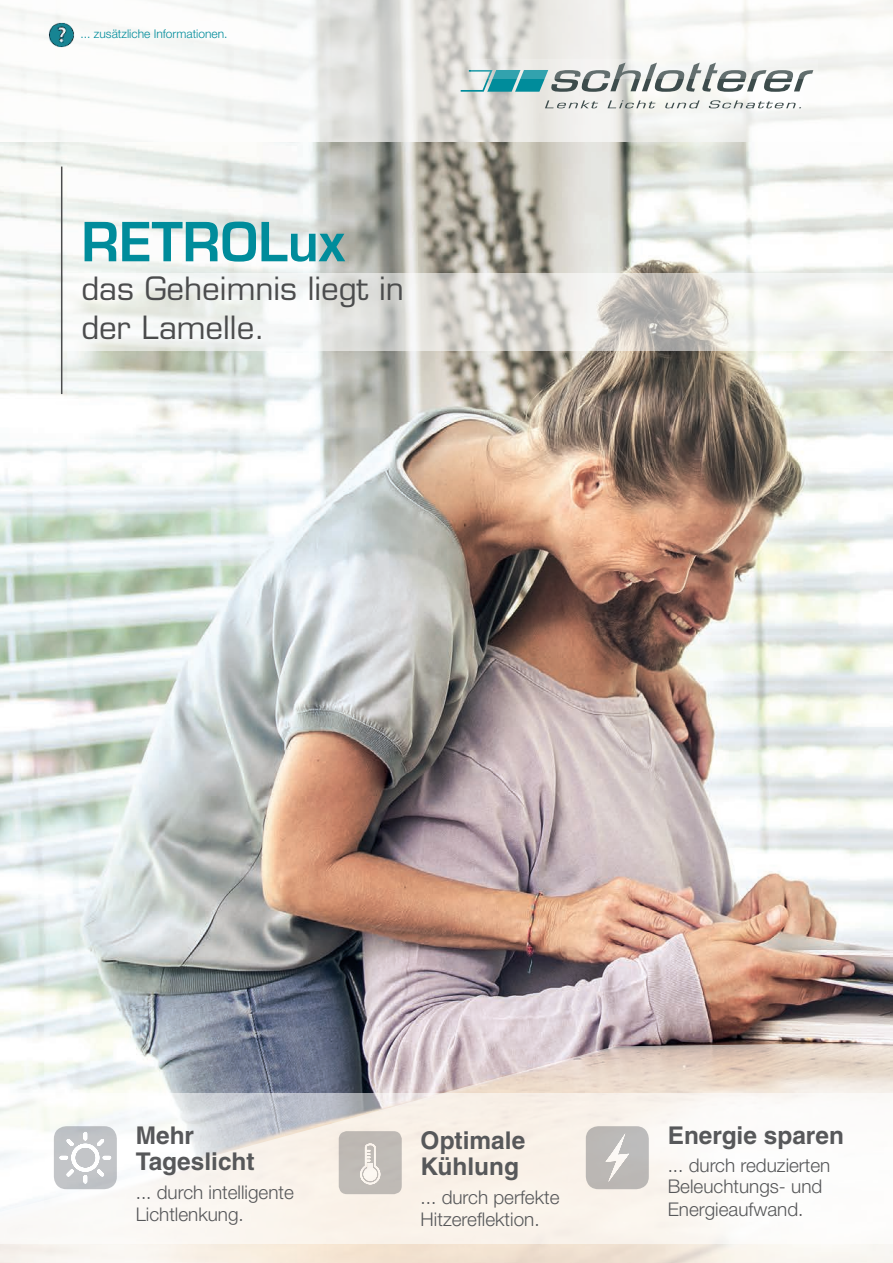
<style>
.page{position:relative;width:893px;height:1263px;background:#fff}
.page>*{position:absolute;margin:0;border:0;box-sizing:border-box;transform-origin:0 0}
.t1{font:600 52.5px "Eurostile LT Std";color:#008c9b}
.t2{font:31.2px/38.7px "Eurostile LT Std";color:#4b4c4d}
.t3{font:700 24.45px/26.7px "Helvetica LT";color:#57585a}
.t4{font:300 18.9px/22.2px "Helvetica Neue LT Std";color:#57585a}
.t5{font:300 12px "Helvetica Neue LT Std";color:#008c9b}
</style>
<div class="page">
<img style="left:0;top:0;width:893px;height:142px">
<img style="left:0;top:142px;width:893px;height:900px">
<svg style="left:0;top:1042px;width:893px;height:221px"></svg>
<svg style="left:0;top:1093px;width:893px;height:151px;fill:#faf5ef"></svg>
<svg style="left:64px;top:274px;width:829px;height:77px"></svg>
<div style="left:339px;top:1131px;width:63px;height:63px;background:#bfbab5;border-radius:8px"></div>
<svg style="left:360px;top:1143px;width:20px;height:41px"></svg>
<div style="left:586px;top:1126px;width:63px;height:63px;background:#bbb8b5;border-radius:13px"></div>
<svg style="left:605px;top:1133px;width:24px;height:49px"></svg>
<div style="left:54px;top:1126px;width:63px;height:63px;background:#c0c3c7;border-radius:13px"></div>
<svg style="left:60px;top:1132px;width:51px;height:51px"></svg>
<svg style="left:545px;top:100px;width:53px;height:8px"></svg>
<svg style="left:607px;top:100px;width:48px;height:8px"></svg>
<svg style="left:665px;top:100px;width:35px;height:8px"></svg>
<svg style="left:708px;top:100px;width:93px;height:8px"></svg>
<svg style="left:461px;top:63px;width:352px;height:29px"></svg>
<svg style="left:472px;top:59px;width:346px;height:20px;fill:#f1f1ee"></svg>
<hr style="left:61px;top:167px;width:1px;height:227px;background:#4b4c4d">
<img style="left:41px;top:18px;width:40px;height:34px">
<p class="t5" style="left:81px;top:27px;width:148px">... zusätzliche Informationen.</p>
<h1 class="t1" style="left:81px;top:209px;width:265px">RETROLux</h1>
<h2 class="t2" style="left:81px;top:269px;width:324px">das Geheimnis liegt in der Lamelle.</h2>
<p class="t3" style="left:136px;top:1121px;width:120px">Mehr<br>Tageslicht</p>
<p class="t4" style="left:136px;top:1181px;width:160px">... durch intelligente<br>Lichtlenkung.</p>
<p class="t3" style="left:421px;top:1126px;width:106px">Optimale<br>Kühlung</p>
<p class="t4" style="left:421px;top:1186px;width:140px">... durch perfekte<br>Hitzereflektion.</p>
<p class="t3" style="left:668px;top:1121px;width:178px">Energie sparen</p>
<p class="t4" style="left:668px;top:1154px;width:164px;line-height:21.6px">... durch reduzierten<br>Beleuchtungs- und<br>Energieaufwand.</p>
</div>
